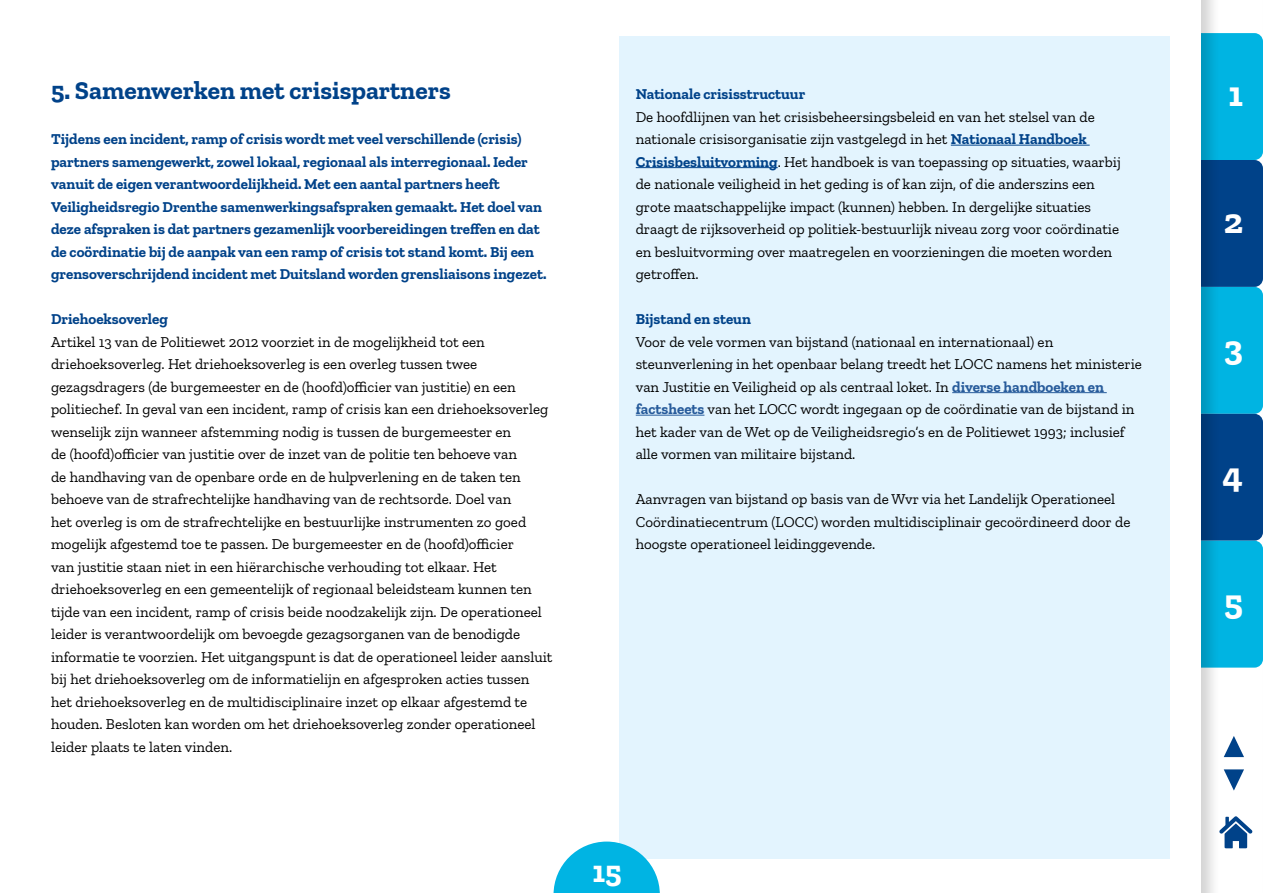
<style>
.page{position:relative;width:1263px;height:893px;background:#fff}
.page>*{position:absolute;margin:0;border:0;box-sizing:border-box;transform-origin:0 0}
.t1{font:700 36px "Zilla Slab";color:#fff}
.t2{font:700 31.5px "Zilla Slab";color:#fff}
.t3{font:700 25.5px "Zilla Slab";color:#004289}
.t4{font:15px/22.5px "Zilla Slab";color:#000}
.t5{font:700 15px/22.5px "Zilla Slab";color:#004289}
.s1{font-weight:700;color:#004289}
.s2{font-weight:700;color:#275b9b}
</style>
<div class="page">
<div style="left:619px;top:37px;width:550px;height:822px;background:#e3f4fe"></div>
<hr style="left:951px;top:145px;width:139px;height:1px;background:#004289">
<hr style="left:636px;top:167px;width:142px;height:1px;background:#004289">
<hr style="left:952px;top:392px;width:155px;height:1px;background:#275b9b">
<hr style="left:636px;top:415px;width:68px;height:1px;background:#275b9b">
<svg style="left:553px;top:842px;width:107px;height:51px"></svg>
<div style="left:1186px;top:0;width:77px;height:893px;background:#000;opacity:.18"></div>
<h3 class="t3" style="left:51px;top:76px;width:401px">5. Samenwerken met crisispartners</h3>
<p class="t5" style="left:51px;top:128px;width:497px">Tijdens een incident, ramp of crisis wordt met veel verschillende (crisis) partners samengewerkt, zowel lokaal, regionaal als interregionaal. Ieder vanuit de eigen verantwoordelijkheid. Met een aantal partners heeft Veiligheidsregio Drenthe samenwerkingsafspraken gemaakt. Het doel van deze afspraken is dat partners gezamenlijk voorbereidingen treffen en dat de coördinatie bij de aanpak van een ramp of crisis tot stand komt. Bij een grensoverschrijdend incident met Duitsland worden grensliaisons ingezet.</p>
<p class="t5" style="left:51px;top:308px;width:118px">Driehoeksoverleg</p>
<p class="t4" style="left:51px;top:330px;width:503px">Artikel 13 van de Politiewet 2012 voorziet in de mogelijkheid tot een driehoeksoverleg. Het driehoeksoverleg is een overleg tussen twee gezagsdragers (de burgemeester en de (hoofd)officier van justitie) en een politiechef. In geval van een incident, ramp of crisis kan een driehoeksoverleg wenselijk zijn wanneer afstemming nodig is tussen de burgemeester en<br>de (hoofd)officier van justitie over de inzet van de politie ten behoeve van<br>de handhaving van de openbare orde en de hulpverlening en de taken ten behoeve van de strafrechtelijke handhaving van de rechtsorde. Doel van<br>het overleg is om de strafrechtelijke en bestuurlijke instrumenten zo goed mogelijk afgestemd toe te passen. De burgemeester en de (hoofd)officier<br>van justitie staan niet in een hiërarchische verhouding tot elkaar. Het driehoeksoverleg en een gemeentelijk of regionaal beleidsteam kunnen ten tijde van een incident, ramp of crisis beide noodzakelijk zijn. De operationeel leider is verantwoordelijk om bevoegde gezagsorganen van de benodigde informatie te voorzien. Het uitgangspunt is dat de operationeel leider aansluit bij het driehoeksoverleg om de informatielijn en afgesproken acties tussen het driehoeksoverleg en de multidisciplinaire inzet op elkaar afgestemd te houden. Besloten kan worden om het driehoeksoverleg zonder operationeel leider plaats te laten vinden.</p>
<p class="t5" style="left:636px;top:83px;width:171px">Nationale crisisstructuur</p>
<p class="t4" style="left:636px;top:105px;width:487px">De hoofdlijnen van het crisisbeheersingsbeleid en van het stelsel van de nationale crisisorganisatie zijn vastgelegd in het <span class="s1">Nationaal Handboek Crisisbesluitvorming</span>. Het handboek is van toepassing op situaties, waarbij de nationale veiligheid in het geding is of kan zijn, of die anderszins een grote maatschappelijke impact (kunnen) hebben. In dergelijke situaties draagt de rijksoverheid op politiek-bestuurlijk niveau zorg voor coördinatie en besluitvorming over maatregelen en voorzieningen die moeten worden getroffen.</p>
<p class="t5" style="left:636px;top:308px;width:117px">Bijstand en steun</p>
<p class="t4" style="left:636px;top:330px;width:508px">Voor de vele vormen van bijstand (nationaal en internationaal) en steunverlening in het openbaar belang treedt het LOCC namens het ministerie van Justitie en Veiligheid op als centraal loket. In <span class="s2">diverse handboeken en factsheets</span> van het LOCC wordt ingegaan op de coördinatie van de bijstand in het kader van de Wet op de Veiligheidsregio’s en de Politiewet 1993; inclusief alle vormen van militaire bijstand.</p>
<p class="t4" style="left:636px;top:488px;width:496px">Aanvragen van bijstand op basis van de Wvr via het Landelijk Operationeel<br>Coördinatiecentrum (LOCC) worden multidisciplinair gecoördineerd door de hoogste operationeel leidinggevende.</p>
<h2 class="t2" style="left:592px;top:853px;width:31px">15</h2>
<h1 class="t1" style="left:1228px;top:74px;width:16px">1</h1>
<h1 class="t1" style="left:1224px;top:200px;width:21px">2</h1>
<h1 class="t1" style="left:1224px;top:327px;width:21px">3</h1>
<h1 class="t1" style="left:1222px;top:454px;width:22px">4</h1>
<h1 class="t1" style="left:1224px;top:581px;width:20px">5</h1>
</div>
